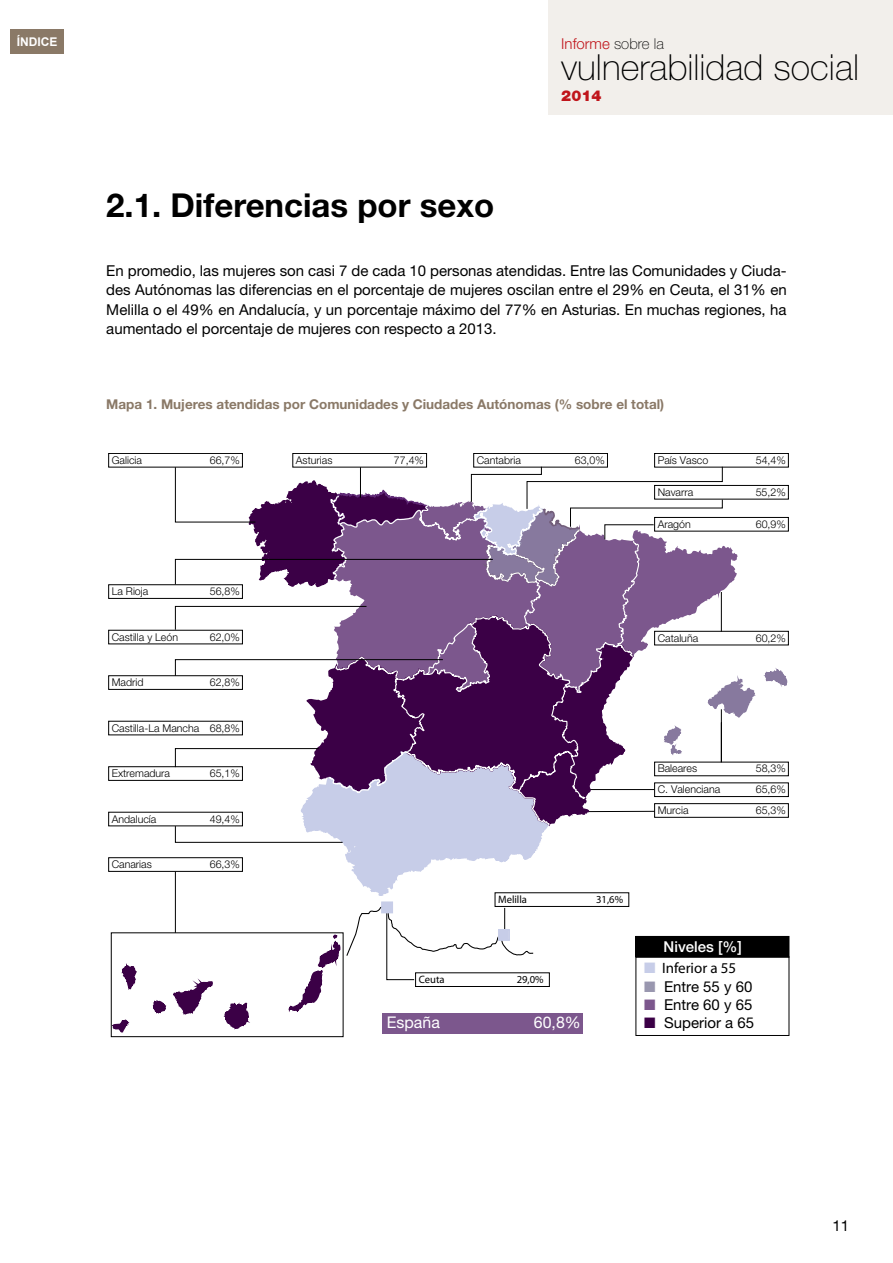
<style>
.page{position:relative;width:893px;height:1263px;background:#fff}
.page>*{position:absolute;margin:0;border:0;box-sizing:border-box;transform-origin:0 0}
.t1{font:100 36px "Helvetica Neue";color:#000}
._1_EPIGRAFE{font:700 33px "Helvetica Neue";color:#000}
.t2{font:16.05px "Helvetica Neue";color:#fff}
.t3{font:15px/19.5px "Helvetica Neue";color:#000;text-align:justify}
.t4{font:300 15px "Helvetica Neue";color:#c0151b}
.t5{font:15px "Myriad";color:#000}
.t6{font:500 15px "Helvetica Neue";color:#fff}
.t7{font:900 15px "Helvetica Neue";color:#c0151b}
.t8{font:15px "Zapf Dingbats ITC";color:#c7cde8}
.Mapa{font:700 13.5px "Helvetica Neue";color:#8a7967}
.t9{font:700 12px "Arial";color:#fff}
.t10{font:300 10.8px "Helvetica Neue";color:#000}
.t11{font:10.8px "Myriad";color:#000}
.s1{font-weight:100;color:#000}
.s2{color:#c7cde8}
.s3{color:#9997af}
.s4{color:#7c578d}
.s5{color:#3b0046}
</style>
<div class="page">
<div style="left:11px;top:29px;width:53px;height:25px;background:#8a7967"></div>
<div style="left:549px;top:0;width:344px;height:115px;background:#f2efeb"></div>
<div style="left:108px;top:453px;width:135px;height:14px;border:1px solid #000"></div>
<div style="left:293px;top:453px;width:134px;height:14px;border:1px solid #000"></div>
<div style="left:473px;top:453px;width:135px;height:14px;border:1px solid #000"></div>
<div style="left:654px;top:453px;width:135px;height:14px;border:1px solid #000"></div>
<div style="left:108px;top:584px;width:135px;height:15px;border:1px solid #000"></div>
<div style="left:108px;top:675px;width:135px;height:15px;border:1px solid #000"></div>
<div style="left:108px;top:766px;width:135px;height:15px;border:1px solid #000"></div>
<svg style="left:108px;top:811px;width:67px;height:61px"></svg>
<div style="left:382px;top:1013px;width:201px;height:20px;background:#7c578d"></div>
<div style="left:415px;top:972px;width:135px;height:15px;border:1px solid #000"></div>
<div style="left:111px;top:932px;width:232px;height:105px;background:#fff;border:1px solid #000"></div>
<svg style="left:152px;top:980px;width:98px;height:50px"></svg>
<svg style="left:121px;top:963px;width:16px;height:27px"></svg>
<svg style="left:111px;top:1018px;width:19px;height:14px"></svg>
<svg style="left:723px;top:484px;width:66px;height:334px"></svg>
<svg style="left:175px;top:466px;width:548px;height:514px"></svg>
<div style="left:635px;top:956px;width:154px;height:80px;border:1px solid #000"></div>
<div style="left:636px;top:936px;width:153px;height:21px;background:#000"></div>
<svg style="left:288px;top:905px;width:246px;height:110px"></svg>
<div style="left:498px;top:929px;width:12px;height:12px;border:2px solid #c7cde8"></div>
<div style="left:381px;top:901px;width:12px;height:12px;border:2px solid #c7cde8"></div>
<p class="t9" style="left:17px;top:34px;width:42px">ÍNDICE</p>
<p class="_1_EPIGRAFE" style="left:106px;top:185px;width:390px">2.1. Diferencias por sexo</p>
<p class="t4" style="left:561px;top:35px;width:104px">Informe <span class="s1">sobre la</span></p>
<p class="t1" style="left:561px;top:47px;width:299px">vulnerabilidad social</p>
<p class="t7" style="left:561px;top:87px;width:42px">2014</p>
<p class="t3" style="left:106px;top:260px;width:682px">En promedio, las mujeres son casi 7 de cada 10 personas atendidas. Entre las Comunidades y Ciuda&shy;des Autónomas las diferencias en el porcentaje de mujeres oscilan entre el 29% en Ceuta, el 31% en Melilla o el 49% en Andalucía, y un porcentaje máximo del 77% en Asturias. En muchas regiones, ha aumentado el porcentaje de mujeres con respecto a 2013.</p>
<p class="Mapa" style="left:106px;top:396px;width:559px">Mapa 1. Mujeres atendidas por Comunidades y Ciudades Autónomas (% sobre el total)</p>
<p class="t10" style="left:112px;top:453px;width:32px">Galicia</p>
<p class="t10" style="left:210px;top:453px;width:32px">66,7%</p>
<p class="t10" style="left:296px;top:453px;width:38px">Asturias</p>
<p class="t10" style="left:394px;top:453px;width:32px">77,4%</p>
<p class="t10" style="left:477px;top:453px;width:46px">Cantabria</p>
<p class="t10" style="left:575px;top:453px;width:32px">63,0%</p>
<p class="t10" style="left:658px;top:453px;width:52px">País Vasco</p>
<p class="t10" style="left:756px;top:453px;width:32px">54,4%</p>
<p class="t10" style="left:112px;top:585px;width:38px">La Rioja</p>
<p class="t10" style="left:210px;top:585px;width:32px">56,8%</p>
<p class="t10" style="left:112px;top:630px;width:68px">Castilla y León</p>
<p class="t10" style="left:210px;top:630px;width:32px">62,0%</p>
<p class="t10" style="left:112px;top:676px;width:33px">Madrid</p>
<p class="t10" style="left:210px;top:676px;width:32px">62,8%</p>
<p class="t10" style="left:112px;top:721px;width:130px">Castilla-La Mancha 68,8%</p>
<p class="t10" style="left:112px;top:766px;width:60px">Extremadura</p>
<p class="t10" style="left:210px;top:766px;width:32px">65,1%</p>
<p class="t10" style="left:112px;top:812px;width:46px">Andalucía</p>
<p class="t10" style="left:210px;top:812px;width:32px">49,4%</p>
<p class="t10" style="left:112px;top:857px;width:42px">Canarias</p>
<p class="t10" style="left:210px;top:857px;width:32px">66,3%</p>
<p class="t10" style="left:658px;top:485px;width:37px">Navarra</p>
<p class="t10" style="left:756px;top:485px;width:32px">55,2%</p>
<p class="t10" style="left:658px;top:517px;width:35px">Aragón</p>
<p class="t10" style="left:756px;top:517px;width:32px">60,9%</p>
<p class="t10" style="left:658px;top:631px;width:42px">Cataluña</p>
<p class="t10" style="left:756px;top:631px;width:32px">60,2%</p>
<p class="t10" style="left:658px;top:762px;width:41px">Baleares</p>
<p class="t10" style="left:756px;top:762px;width:32px">58,3%</p>
<p class="t10" style="left:658px;top:783px;width:64px">C. Valenciana</p>
<p class="t10" style="left:756px;top:783px;width:32px">65,6%</p>
<p class="t10" style="left:658px;top:803px;width:32px">Murcia</p>
<p class="t10" style="left:756px;top:803px;width:32px">65,3%</p>
<p class="t8" style="left:381px;top:900px;width:13px">■</p>
<p class="t11" style="left:498px;top:894px;width:30px">Melilla</p>
<p class="t11" style="left:596px;top:894px;width:28px">31,6%</p>
<p class="t8" style="left:498px;top:928px;width:13px">■</p>
<p class="t11" style="left:419px;top:974px;width:27px">Ceuta</p>
<p class="t11" style="left:517px;top:974px;width:28px">29,0%</p>
<p class="t2" style="left:387px;top:1013px;width:55px">España</p>
<p class="t2" style="left:534px;top:1013px;width:48px">60,8%</p>
<p class="t6" style="left:664px;top:938px;width:80px">Niveles [%]</p>
<p class="t5" style="left:644px;top:961px;width:93px"><span class="s2">■</span> Inferior a 55</p>
<p class="t3" style="left:644px;top:976px;width:110px"><span class="s3">■</span> Entre 55 y 60</p>
<p class="t3" style="left:644px;top:995px;width:110px"><span class="s4">■</span> Entre 60 y 65</p>
<p class="t3" style="left:644px;top:1013px;width:111px"><span class="s5">■</span> Superior a 65</p>
<p class="t3" style="left:832px;top:1215px;width:18px">11</p>
</div>
